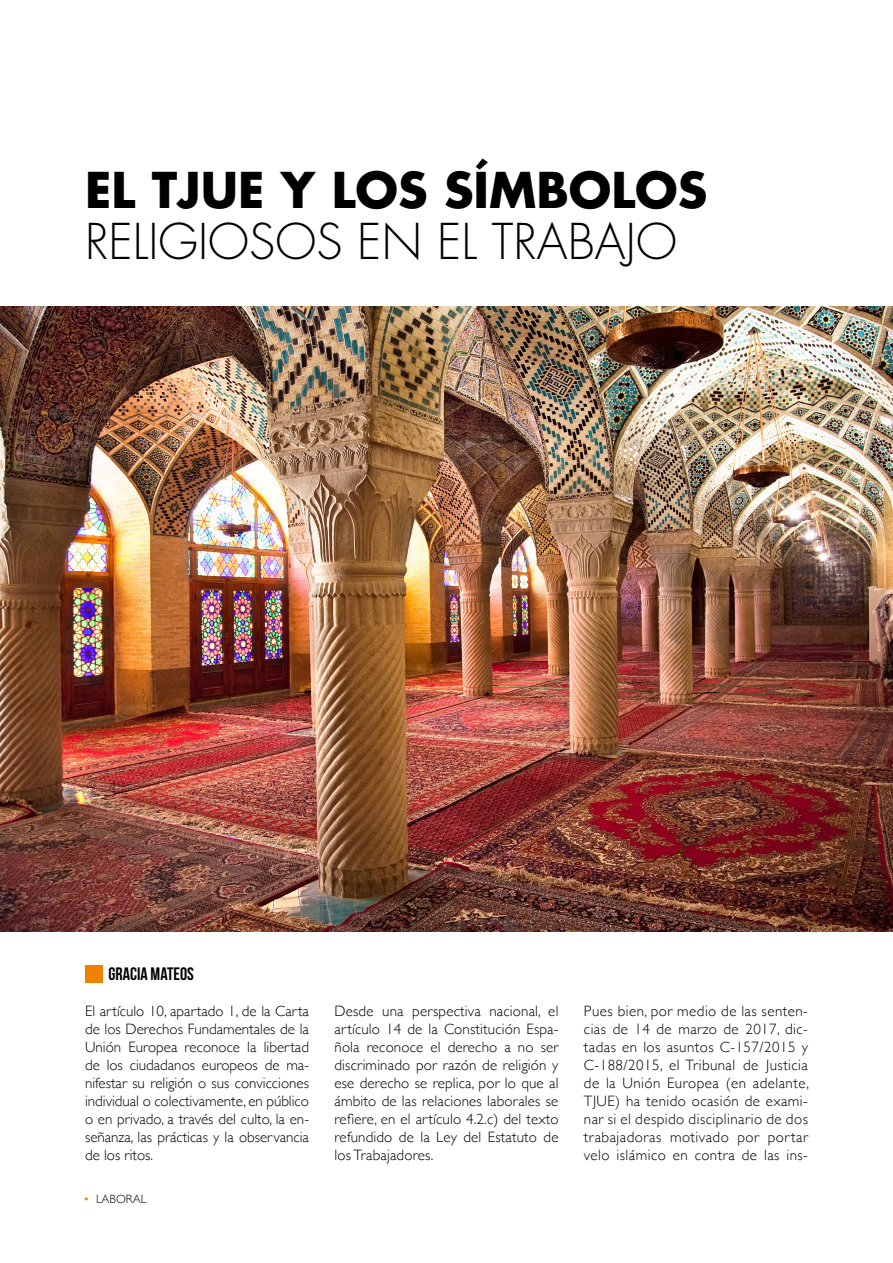
<style>
.page{position:relative;width:893px;height:1263px;background:#fff}
.page>*{position:absolute;margin:0;border:0;box-sizing:border-box;transform-origin:0 0}
.t1{font:300 48px "Futura";color:#000}
.t2{font:700 48px "Futura";color:#000}
.t3{font:700 18px "Bebas Neue";color:#000}
.t4{font:300 15px/18px "Gill Sans";letter-spacing:.01em;color:#000;text-align:justify}
.t5{font:300 12px "Gill Sans";color:#000}
.s1{color:#ef8100}
</style>
<div class="page">
<div style="left:85px;top:965px;width:18px;height:17px;background:#ef8100"></div>
<img style="left:0;top:306px;width:893px;height:625px">
<h1 class="t2" style="left:85px;top:158px;width:624px">EL TJUE Y LOS SÍMBOLOS</h1>
<h1 class="t1" style="left:85px;top:213px;width:593px">RELIGIOSOS EN EL TRABAJO</h1>
<p class="t3" style="left:109px;top:964px;width:87px">GRACIA MATEOS</p>
<p class="t4" style="left:85px;top:1001px;width:225px">El artículo 10, apartado 1, de la Carta de los Derechos Fundamentales de la Unión Europea reconoce la libertad de los ciudadanos europeos de ma&shy;nifestar su religión o sus convicciones individual o colectivamente, en público o en privado, a través del culto, la en&shy;señanza, las prácticas y la observancia de los ritos.</p>
<p class="t5" style="left:83px;top:1189px;width:65px"><span class="s1">•</span> LABORAL</p>
<p class="t4" style="left:334px;top:1001px;width:225px">Desde una perspectiva nacional, el artículo 14 de la Constitución Espa&shy;ñola reconoce el derecho a no ser discriminado por razón de religión y ese derecho se replica, por lo que al ámbito de las relaciones laborales se refiere, en el artículo 4.2.c) del texto refundido de la Ley del Estatuto de los Trabajadores.</p>
<p class="t4" style="left:584px;top:1001px;width:227px">Pues bien, por medio de las senten&shy;cias de 14 de marzo de 2017, dic&shy;tadas en los asuntos C-157/2015 y C-188/2015, el Tribunal de Justicia de la Unión Europea (en adelante, TJUE) ha tenido ocasión de exami&shy;nar si el despido disciplinario de dos trabajadoras motivado por portar velo islámico en contra de las ins-</p>
</div>
